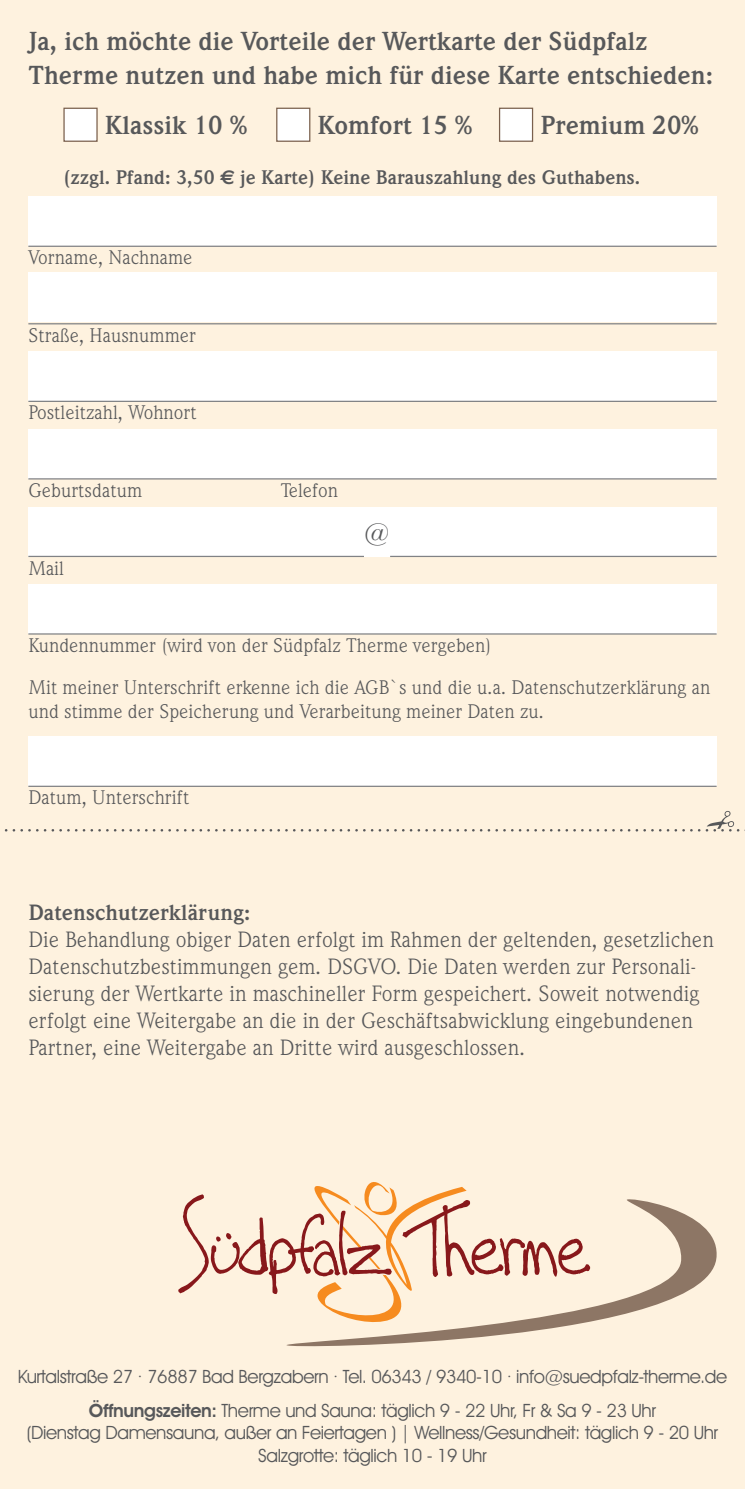
<style>
.page{position:relative;width:745px;height:1489px;background:#fff}
.page>*{position:absolute;margin:0;border:0;box-sizing:border-box;transform-origin:0 0}
.t1{font:700 26.5px/34.8px "Weidemann IT Cby BT";color:#57585a}
.t2{font:26.5px "Weidemann IT Cby BT";color:#57585a}
.t3{font:22.5px/27px "Weidemann IT Cby BT";color:#57585a}
.t4{font:700 22.5px "Weidemann IT Cby BT";color:#57585a}
.t5{font:20px/41.5px "Weidemann IT Cby BT";color:#57585a}
.t6{font:700 20px "Weidemann IT Cby BT";color:#57585a}
.t7{font:18.5px/34.5px "Avant Garde IT Cby BT";letter-spacing:-.02em;color:#57585a;text-align:center}
.s1{font-family:"Euro Sans"}
.s2{font-weight:600}
</style>
<div class="page">
<div style="left:0;top:0;width:744px;height:1488px;background:#fef2df"></div>
<div style="left:28px;top:196px;width:688px;height:50px;background:#fff"></div>
<div style="left:28px;top:272px;width:688px;height:49px;background:#fff"></div>
<div style="left:28px;top:351px;width:688px;height:50px;background:#fff"></div>
<div style="left:28px;top:429px;width:688px;height:49px;background:#fff"></div>
<div style="left:28px;top:507px;width:688px;height:50px;background:#fff"></div>
<div style="left:28px;top:584px;width:688px;height:50px;background:#fff"></div>
<div style="left:28px;top:736px;width:688px;height:50px;background:#fff"></div>
<svg style="left:286px;top:1199px;width:431px;height:148px"></svg>
<svg style="left:178px;top:1182px;width:411px;height:151px"></svg>
<div style="left:63px;top:108px;width:35px;height:34px;background:#fff;border:1px solid #7a604d"></div>
<div style="left:276px;top:108px;width:34px;height:34px;background:#fff;border:1px solid #7a604d"></div>
<div style="left:498px;top:108px;width:35px;height:34px;background:#fff;border:1px solid #7a604d"></div>
<hr style="left:28px;top:246px;width:688px;height:1px;background:#808285">
<hr style="left:28px;top:323px;width:688px;height:1px;background:#808285">
<hr style="left:28px;top:401px;width:688px;height:1px;background:#808285">
<hr style="left:28px;top:478px;width:688px;height:1px;background:#808285">
<hr style="left:28px;top:556px;width:336px;height:1px;background:#808285">
<hr style="left:390px;top:556px;width:326px;height:1px;background:#808285">
<hr style="left:28px;top:633px;width:688px;height:1px;background:#808285">
<hr style="left:28px;top:785px;width:688px;height:2px;background:#808285">
<svg style="left:4px;top:810px;width:741px;height:21px"></svg>
<p class="t1" style="left:28px;top:23px;width:686px">Ja, ich möchte die Vorteile der Wertkarte der Südpfalz<br>Therme nutzen und habe mich für diese Karte entschieden:</p>
<p class="t1" style="left:105px;top:107px;width:144px">Klassik 10 %</p>
<p class="t1" style="left:317px;top:107px;width:156px">Komfort 15 %</p>
<p class="t1" style="left:540px;top:107px;width:160px">Premium 20%</p>
<p class="t6" style="left:63px;top:165px;width:578px">(zzgl. Pfand: 3,50 <span class="s1">€</span> je Karte) Keine Barauszahlung des Guthabens.</p>
<p class="t5" style="left:28px;top:236px;width:166px">Vorname, Nachname</p>
<p class="t5" style="left:28px;top:314px;width:169px">Straße, Hausnummer</p>
<p class="t5" style="left:28px;top:391px;width:170px">Postleitzahl, Wohnort</p>
<p class="t5" style="left:28px;top:469px;width:115px">Geburtsdatum</p>
<p class="t5" style="left:280px;top:469px;width:59px">Telefon</p>
<p class="t5" style="left:28px;top:546px;width:37px">Mail</p>
<p class="t2" style="left:364px;top:517px;width:28px">@</p>
<p class="t5" style="left:28px;top:624px;width:683px">Kundennummer (wird von der Südpfalz Therme vergeben)<br>Mit meiner Unterschrift erkenne ich die AGB`s und die u.a. Datenschutzerklärung an</p>
<p class="t5" style="left:28px;top:689px;width:517px">und stimme der Speicherung und Verarbeitung meiner Daten zu.</p>
<p class="t5" style="left:28px;top:776px;width:162px">Datum, Unterschrift</p>
<p class="t4" style="left:28px;top:898px;width:224px">Datenschutzerklärung:</p>
<p class="t3" style="left:28px;top:925px;width:686px">Die Behandlung obiger Daten erfolgt im Rahmen der geltenden, gesetzlichen Datenschutzbestimmungen gem. DSGVO. Die Daten werden zur Personali&shy;sierung der Wertkarte in maschineller Form gespeichert. Soweit notwendig erfolgt eine Weitergabe an die in der Geschäftsabwicklung eingebundenen Partner, eine Weitergabe an Dritte wird ausgeschlossen.</p>
<p class="t7" style="left:18px;top:1358px;width:710px">Kurtalstraße 27 · 76887 Bad Bergzabern · Tel. 06343 / 9340-10 · info@suedpfalz-therme.de<br><span class="s2">Öffnungszeiten:</span> Therme und Sauna: täglich 9 - 22 Uhr, Fr &amp; Sa 9 - 23 Uhr</p>
<p class="t7" style="left:27px;top:1421px;width:692px;line-height:22px">(Dienstag Damensauna, außer an Feiertagen ) | Wellness/Gesundheit: täglich 9 - 20 Uhr<br>Salzgrotte: täglich 10 - 19 Uhr</p>
</div>
